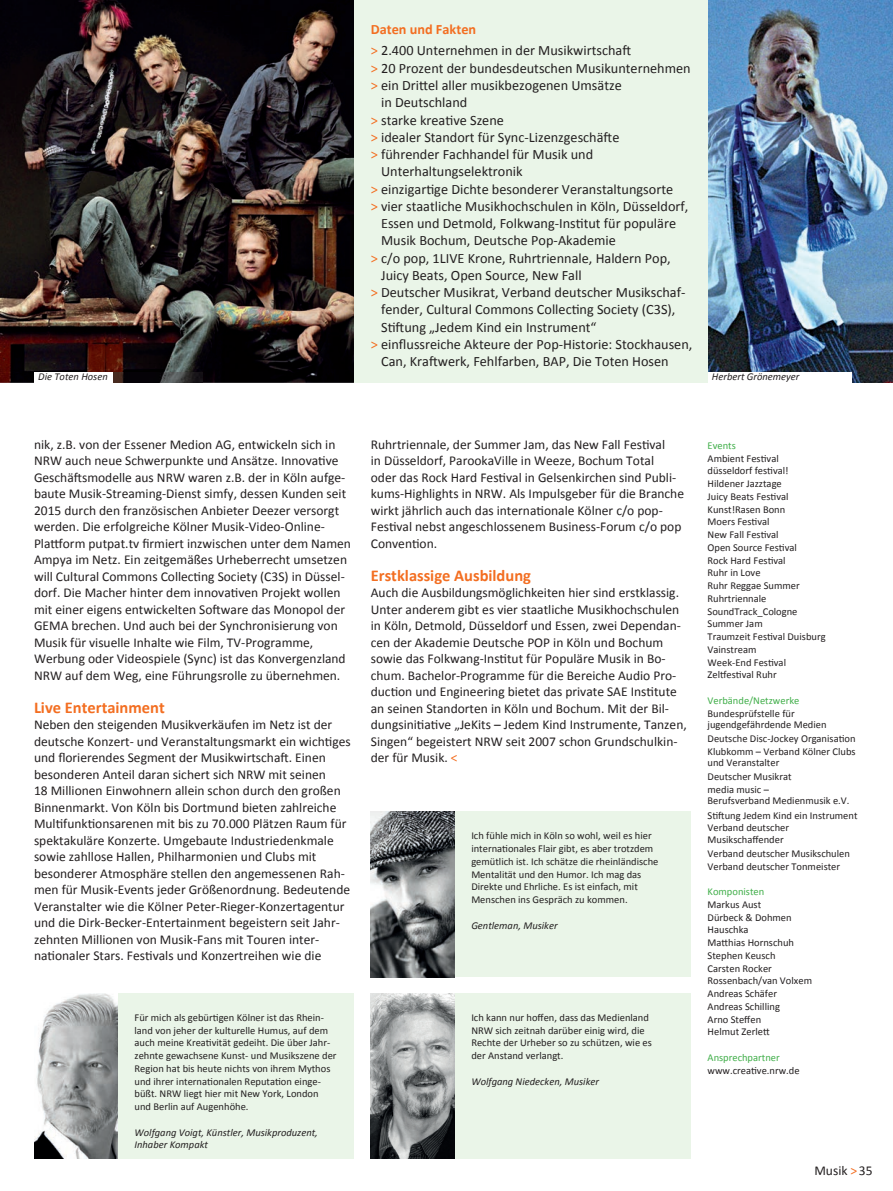
<style>
.page{position:relative;width:893px;height:1191px;background:#fff}
.page>*{position:absolute;margin:0;border:0;box-sizing:border-box;transform-origin:0 0}
.t1{font:700 16.5px "Calibri";color:#f36e21}
.t2{font:14.25px/21.5px "Calibri";color:#231f20}
.t3{font:13.5px/16.5px "Calibri";color:#231f20}
.t4{font:10.5px/12.8px "Calibri";color:#231f20}
.t5{font:italic 10.5px/12.8px "Calibri";color:#231f20}
.t6{font:10.5px "Calibri";color:#40ae49}
.s1{font-weight:700;color:#f36e21}
.s2{color:#f36e21}
</style>
<div class="page">
<div style="left:371px;top:812px;width:320px;height:165px;background:#eaf5e8"></div>
<img style="left:371px;top:812px;width:83px;height:165px">
<div style="left:371px;top:993px;width:320px;height:165px;background:#eaf5e8"></div>
<img style="left:371px;top:993px;width:83px;height:165px">
<div style="left:34px;top:993px;width:320px;height:165px;background:#eaf5e8"></div>
<img style="left:34px;top:993px;width:84px;height:165px">
<img style="left:708px;top:0;width:185px;height:383px">
<img style="left:0;top:0;width:354px;height:383px">
<img style="left:113px;top:372px;width:89px;height:11px">
<div style="left:34px;top:372px;width:79px;height:11px;background:#fff"></div>
<div style="left:708px;top:372px;width:144px;height:11px;background:#fff"></div>
<div style="left:354px;top:0;width:354px;height:383px;background:#eaf5e8"></div>
<p class="t2" style="left:371px;top:19px;width:262px"><span class="s1">Daten und Fakten<br></span><span class="s2">&gt;</span> 2.400 Unternehmen in der Musikwirtschaft</p>
<p class="t2" style="left:371px;top:57px;width:321px"><span class="s2">&gt;</span> 20 Prozent der bundesdeutschen Musikunternehmen</p>
<p class="t2" style="left:371px;top:75px;width:253px"><span class="s2">&gt;</span> ein Drittel aller musikbezogenen Umsätze</p>
<p class="t2" style="left:381px;top:92px;width:88px">in Deutschland</p>
<p class="t2" style="left:371px;top:109px;width:135px"><span class="s2">&gt;</span> starke kreative Szene</p>
<p class="t2" style="left:371px;top:126px;width:250px"><span class="s2">&gt;</span> idealer Standort für Sync-Lizenzgeschäfte</p>
<p class="t2" style="left:371px;top:144px;width:224px"><span class="s2">&gt;</span> führender Fachhandel für Musik und</p>
<p class="t2" style="left:381px;top:161px;width:143px">Unterhaltungselektronik</p>
<p class="t2" style="left:371px;top:178px;width:304px"><span class="s2">&gt;</span> einzigartige Dichte besonderer Veranstaltungsorte</p>
<p class="t2" style="left:371px;top:195px;width:319px"><span class="s2">&gt;</span> vier staatliche Musikhochschulen in Köln, Düsseldorf,</p>
<p class="t2" style="left:381px;top:213px;width:296px">Essen und Detmold, Folkwang-Institut für populäre</p>
<p class="t2" style="left:381px;top:230px;width:236px">Musik Bochum, Deutsche Pop-Akademie</p>
<p class="t2" style="left:371px;top:247px;width:301px"><span class="s2">&gt;</span> c/o pop, 1LIVE Krone, Ruhrtriennale, Haldern Pop,</p>
<p class="t2" style="left:381px;top:264px;width:202px">Juicy Beats, Open Source, New Fall</p>
<p class="t2" style="left:371px;top:282px;width:316px"><span class="s2">&gt;</span> Deutscher Musikrat, Verband deutscher Musikschaf-</p>
<p class="t2" style="left:381px;top:299px;width:296px">fender, Cultural Commons Collecting Society (C3S),</p>
<p class="t2" style="left:381px;top:316px;width:217px">Stiftung „Jedem Kind ein Instrument“</p>
<p class="t2" style="left:371px;top:333px;width:323px"><span class="s2">&gt;</span> einflussreiche Akteure der Pop-Historie: Stockhausen,</p>
<p class="t2" style="left:381px;top:351px;width:289px">Can, Kraftwerk, Fehlfarben, BAP, Die Toten Hosen</p>
<p class="t5" style="left:38px;top:370px;width:71px">Die Toten Hosen</p>
<p class="t5" style="left:712px;top:370px;width:89px">Herbert Grönemeyer</p>
<p class="t3" style="left:34px;top:436px;width:318px">nik, z.B. von der Essener Medion AG, entwickeln sich in NRW auch neue Schwerpunkte und Ansätze. Innovative Geschäftsmodelle aus NRW waren z.B. der in Köln aufge&shy;baute Musik-Streaming-Dienst simfy, dessen Kunden seit 2015 durch den französischen Anbieter Deezer versorgt werden. Die erfolgreiche Kölner Musik-Video-Online-Plattform putpat.tv firmiert inzwischen unter dem Namen Ampya im Netz. Ein zeitgemäßes Urheberrecht umsetzen will Cultural Commons Collecting Society (C3S) in Düssel&shy;dorf. Die Macher hinter dem innovativen Projekt wollen mit einer eigens entwickelten Software das Monopol der GEMA brechen. Und auch bei der Synchronisierung von Musik für visuelle Inhalte wie Film, TV-Programme, Werbung oder Videospiele (Sync) ist das Konvergenzland NRW auf dem Weg, eine Führungsrolle zu übernehmen.</p>
<p class="t1" style="left:34px;top:697px;width:132px">Live Entertainment</p>
<p class="t3" style="left:34px;top:716px;width:318px">Neben den steigenden Musikverkäufen im Netz ist der deutsche Konzert- und Veranstaltungsmarkt ein wichtiges und florierendes Segment der Musikwirtschaft. Einen besonderen Anteil daran sichert sich NRW mit seinen<br>18 Millionen Einwohnern allein schon durch den großen Binnenmarkt. Von Köln bis Dortmund bieten zahlreiche Multifunktionsarenen mit bis zu 70.000 Plätzen Raum für spektakuläre Konzerte. Umgebaute Industriedenkmale sowie zahllose Hallen, Philharmonien und Clubs mit besonderer Atmosphäre stellen den angemessenen Rah&shy;men für Musik-Events jeder Größenordnung. Bedeutende Veranstalter wie die Kölner Peter-Rieger-Konzertagentur und die Dirk-Becker-Entertainment begeistern seit Jahr&shy;zehnten Millionen von Musik-Fans mit Touren inter&shy;nationaler Stars. Festivals und Konzertreihen wie die</p>
<p class="t3" style="left:371px;top:436px;width:315px">Ruhrtriennale, der Summer Jam, das New Fall Festival<br>in Düsseldorf, ParookaVille in Weeze, Bochum Total<br>oder das Rock Hard Festival in Gelsenkirchen sind Publi&shy;kums-Highlights in NRW. Als Impulsgeber für die Branche wirkt jährlich auch das internationale Kölner c/o pop-Festival nebst angeschlossenem Business-Forum c/o pop Convention.</p>
<p class="t1" style="left:371px;top:565px;width:162px">Erstklassige Ausbildung</p>
<p class="t3" style="left:371px;top:584px;width:317px">Auch die Ausbildungsmöglichkeiten hier sind erstklassig.<br>Unter anderem gibt es vier staatliche Musikhochschulen in Köln, Detmold, Düsseldorf und Essen, zwei Dependan&shy;cen der Akademie Deutsche POP in Köln und Bochum sowie das Folkwang-Institut für Populäre Musik in Bo&shy;chum. Bachelor-Programme für die Bereiche Audio Pro&shy;duction und Engineering bietet das private SAE Institute an seinen Standorten in Köln und Bochum. Mit der Bil&shy;dungsinitiative „JeKits – Jedem Kind Instrumente, Tanzen, Singen“ begeistert NRW seit 2007 schon Grundschulkin&shy;der für Musik. <span class="s2">&lt;</span></p>
<p class="t4" style="left:471px;top:829px;width:189px">Ich fühle mich in Köln so wohl, weil es hier internationales Flair gibt, es aber trotzdem gemütlich ist. Ich schätze die rheinländische Mentalität und den Humor. Ich mag das Direkte und Ehrliche. Es ist einfach, mit Menschen ins Gespräch zu kommen.</p>
<p class="t5" style="left:471px;top:918px;width:88px">Gentleman, Musiker</p>
<p class="t4" style="left:135px;top:1011px;width:204px">Für mich als gebürtigen Kölner ist das Rhein&shy;land von jeher der kulturelle Humus, auf dem auch meine Kreativität gedeiht. Die über Jahr&shy;zehnte gewachsene Kunst- und Musikszene der Region hat bis heute nichts von ihrem Mythos und ihrer internationalen Reputation einge&shy;büßt. NRW liegt hier mit New York, London und Berlin auf Augenhöhe.</p>
<p class="t5" style="left:135px;top:1125px;width:185px">Wolfgang Voigt, Künstler, Musikproduzent,<br>Inhaber Kompakt</p>
<p class="t4" style="left:471px;top:1011px;width:182px">Ich kann nur hoffen, dass das Medienland NRW sich zeitnah darüber einig wird, die Rechte der Urheber so zu schützen, wie es der Anstand verlangt.</p>
<p class="t5" style="left:471px;top:1074px;width:129px">Wolfgang Niedecken, Musiker</p>
<p class="t6" style="left:708px;top:439px;width:30px">Events</p>
<p class="t4" style="left:708px;top:452px;width:120px">Ambient Festival düsseldorf festival!<br>Hildener Jazztage<br>Juicy Beats Festival<br>Kunst!Rasen Bonn<br>Moers Festival<br>New Fall Festival<br>Open Source Festival<br>Rock Hard Festival<br>Ruhr in Love<br>Ruhr Reggae Summer<br>Ruhrtriennale<br>SoundTrack_Cologne<br>Summer Jam<br>Traumzeit Festival Duisburg<br>Vainstream<br>Week-End Festival<br>Zeltfestival Ruhr</p>
<p class="t6" style="left:708px;top:693px;width:93px">Verbände/Netzwerke</p>
<p class="t4" style="left:708px;top:707px;width:121px;line-height:11.2px">Bundesprüfstelle für jugendgefährdende Medien</p>
<p class="t4" style="left:708px;top:732px;width:150px">Deutsche Disc-Jockey Organisation<br>Klubkomm – Verband Kölner Clubs</p>
<p class="t4" style="left:708px;top:755px;width:86px;line-height:14.2px">und Veranstalter<br>Deutscher Musikrat</p>
<p class="t4" style="left:708px;top:784px;width:143px;line-height:11.2px">media music –<br>Berufsverband Medienmusik e.V.</p>
<p class="t4" style="left:708px;top:808px;width:151px">Stiftung Jedem Kind ein Instrument<br>Verband deutscher</p>
<p class="t4" style="left:708px;top:832px;width:144px;line-height:14.2px">Musikschaffender<br>Verband deutscher Musikschulen</p>
<p class="t4" style="left:708px;top:859px;width:134px">Verband deutscher Tonmeister</p>
<p class="t6" style="left:708px;top:885px;width:58px">Komponisten</p>
<p class="t4" style="left:708px;top:898px;width:106px">Markus Aust<br>Dürbeck &amp; Dohmen<br>Hauschka<br>Matthias Hornschuh<br>Stephen Keusch<br>Carsten Rocker<br>Rossenbach/van Volxem<br>Andreas Schäfer<br>Andreas Schilling<br>Arno Steffen<br>Helmut Zerlett</p>
<p class="t6" style="left:708px;top:1050px;width:74px">Ansprechpartner</p>
<p class="t4" style="left:708px;top:1063px;width:94px">www.creative.nrw.de</p>
<p class="t3" style="left:814px;top:1162px;width:60px">Musik <span class="s2">&gt;</span>35</p>
</div>
